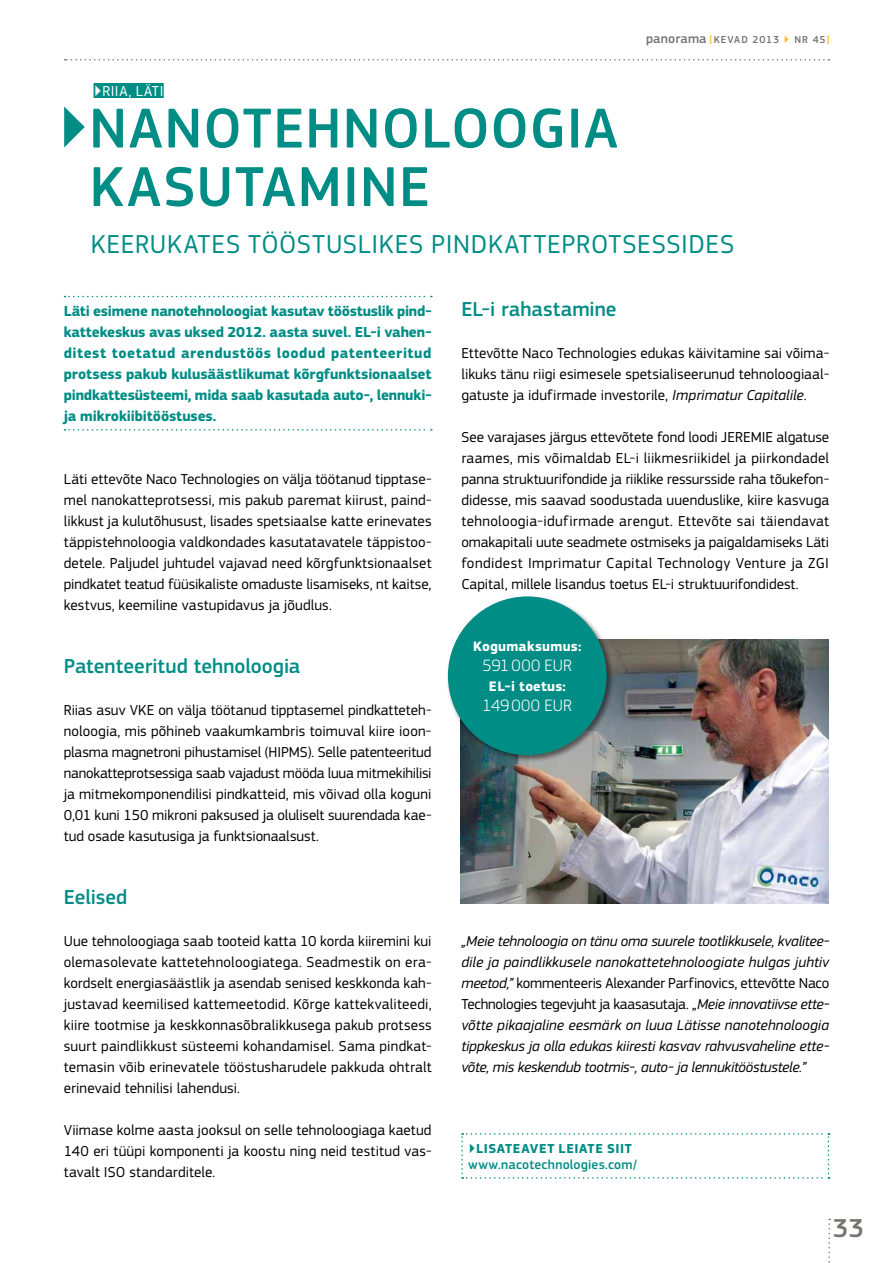
<style>
.page{position:relative;width:893px;height:1263px;background:#fff}
.page>*{position:absolute;margin:0;border:0;box-sizing:border-box;transform-origin:0 0}
.t1{font:500 58.5px/58.5px "PF Square Sans Pro";letter-spacing:.03em;color:#008d85}
.t2{font:27px "PF Square Sans Pro";color:#008d85}
.t3{font:500 27px "PF Square Sans Pro";color:#73766e}
.t4{font:500 21px "PF Square Sans Pro";color:#008d85}
.t5{font:300 17.1px "PF Square Sans Pro";letter-spacing:.015em;color:#fff}
.t6{font:15px/21px "PF Square Sans Pro";letter-spacing:.005em;color:#000;text-align:justify}
.t7{font:italic 15px/21px "PF Square Sans Pro";letter-spacing:-.015em;color:#000;text-align:justify}
.t8{font:700 15px/21px "PF Square Sans Pro";letter-spacing:-.01em;color:#008d85;text-align:justify}
.t9{font:15px "PF Square Sans Pro";color:#fff}
.t10{font:700 14.25px "PF Square Sans Pro";letter-spacing:.015em;color:#fff}
.t11{font:500 13.5px "PF Square Sans Pro";letter-spacing:.015em;color:#008d85}
.t12{font:700 13.5px "PF Square Sans Pro";color:#008d85}
.t13{font:500 10.5px "PF Square Sans Pro";letter-spacing:.075em;color:#73766e}
.s1{font-size:13.5px}
.s2{color:#fabc20}
.s3{font-style:italic}
.s4{font-style:normal}
</style>
<div class="page">
<img style="left:461px;top:639px;width:367px;height:265px">
<svg style="left:461px;top:1133px;width:368px;height:46px"></svg>
<div style="left:446px;top:595px;width:168px;height:168px;background:#000;opacity:.5"></div>
<div style="left:448px;top:596px;width:159px;height:159px;background:#008d85;border-radius:50%"></div>
<svg style="left:65px;top:296px;width:367px;height:1px"></svg>
<svg style="left:65px;top:429px;width:367px;height:2px"></svg>
<div style="left:94px;top:83px;width:70px;height:15px;background:#008d85"></div>
<svg style="left:828px;top:1219px;width:2px;height:44px"></svg>
<svg style="left:65px;top:59px;width:764px;height:2px"></svg>
<p class="t9" style="left:94px;top:82px;width:65px">▶Riia, Läti</p>
<p class="t13" style="left:646px;top:33px;width:185px"><span class="s1">panorama</span> <span class="s2">[</span>Kevad 2013 <span class="s2">▶</span> Nr 45<span class="s2">]</span></p>
<h1 class="t1" style="left:90px;top:100px;width:526px;text-indent:-34px">▶Nanotehnoloogia kasutamin e</h1>
<h2 class="t2" style="left:91px;top:228px;width:16px">keerukates</h2>
<h2 class="t2" style="left:248px;top:228px;width:16px">tööstuslikes</h2>
<h2 class="t2" style="left:431px;top:228px;width:16px">pindkatteprotsessides</h2>
<p class="t8" style="left:64px;top:301px;width:369px">Läti esimene nanotehnoloogiat kasutav tööstuslik pind&shy;kattekeskus avas uksed 2012. aasta suvel. EL-i vahen&shy;ditest toetatud arendustöös loodud patenteeritud protsess pakub kulusäästlikumat kõrgfunktsionaalset pindkattesüsteemi, mida saab kasutada auto-, lennuki&shy;ja mikrokiibitööstuses.</p>
<p class="t6" style="left:64px;top:468px;width:369px">Läti ettevõte Naco Technologies on välja töötanud tipptase&shy;mel nanokatteprotsessi, mis pakub paremat kiirust, paind&shy;likkust ja kulutõhusust, lisades spetsiaalse katte erinevates täppistehnoloogia valdkondades kasutatavatele täppistoo&shy;detele. Paljudel juhtudel vajavad need kõrgfunktsionaalset pindkatet teatud füüsikaliste omaduste lisamiseks, nt kaitse, kestvus, keemiline vastupidavus ja jõudlus.</p>
<h3 class="t4" style="left:64px;top:653px;width:238px">Patenteeritud tehnoloogia</h3>
<p class="t6" style="left:64px;top:699px;width:369px">Riias asuv VKE on välja töötanud tipptasemel pindkatteteh&shy;noloogia, mis põhineb vaakumkambris toimuval kiire ioon&shy;plasma magnetroni pihustamisel (HIPMS). Selle patenteeritud nanokatteprotsessiga saab vajadust mööda luua mitmekihilisi ja mitmekomponendilisi pindkatteid, mis võivad olla koguni 0,01 kuni 150 mikroni paksused ja oluliselt suurendada kae&shy;tud osade kasutusiga ja funktsionaalsust.</p>
<h3 class="t4" style="left:64px;top:884px;width:65px">Eelised</h3>
<p class="t6" style="left:64px;top:930px;width:369px">Uue tehnoloogiaga saab tooteid katta 10 korda kiiremini kui olemasolevate kattetehnoloogiatega. Seadmestik on era&shy;kordselt energiasäästlik ja asendab senised keskkonda kah&shy;justavad keemilised kattemeetodid. Kõrge kattekvaliteedi, kiire tootmise ja keskkonnasõbralikkusega pakub protsess suurt paindlikkust süsteemi kohandamisel. Sama pindkat&shy;temasin võib erinevatele tööstusharudele pakkuda ohtralt erinevaid tehnilisi lahendusi.</p>
<p class="t6" style="left:64px;top:1119px;width:369px">Viimase kolme aasta jooksul on selle tehnoloogiaga kaetud 140 eri tüüpi komponenti ja koostu ning neid testitud vas&shy;tavalt ISO standarditele.</p>
<h3 class="t4" style="left:461px;top:296px;width:157px">EL-i rahastamine</h3>
<p class="t6" style="left:461px;top:342px;width:369px">Ettevõtte Naco Technologies edukas käivitamine sai võima&shy;likuks tänu riigi esimesele spetsialiseerunud tehnoloogiaal&shy;gatuste ja idufirmade investorile, <span class="s3">Imprimatur Capitalile</span>.</p>
<p class="t6" style="left:461px;top:426px;width:369px">See varajases järgus ettevõtete fond loodi JEREMIE algatuse raames, mis võimaldab EL-i liikmesriikidel ja piirkondadel panna struktuurifondide ja riiklike ressursside raha tõukefon&shy;didesse, mis saavad soodustada uuenduslike, kiire kasvuga tehnoloogia-idufirmade arengut. Ettevõte sai täiendavat omakapitali uute seadmete ostmiseks ja paigaldamiseks Läti fondidest Imprimatur Capital Technology Venture ja ZGI Capital, millele lisandus toetus EL-i struktuurifondidest.</p>
<p class="t10" style="left:473px;top:638px;width:110px">Kogumaksumus:</p>
<p class="t5" style="left:482px;top:655px;width:91px">591000 EUR</p>
<p class="t10" style="left:489px;top:678px;width:79px">El-i toetus:</p>
<p class="t5" style="left:483px;top:695px;width:91px">149000 EUR</p>
<p class="t7" style="left:461px;top:930px;width:369px">„Meie tehnoloogia on tänu oma suurele tootlikkusele, kvalitee&shy;dile ja paindlikkusele nanokattetehnoloogiate hulgas juhtiv meetod,” <span class="s4">kommenteeris Alexander Parfinovics, ettevõtte Naco Technologies tegevjuht ja kaasasutaja. „</span>Meie innovatiivse ette&shy;võtte pikaajaline eesmärk on luua Lätisse nanotehnoloogia tippkeskus ja olla edukas kiiresti kasvav rahvusvaheline ette&shy;võte, mis keskendub tootmis-, auto- ja lennukitööstustele.”</p>
<p class="t12" style="left:468px;top:1140px;width:25px">▶Lisateavet</p>
<p class="t12" style="left:559px;top:1140px;width:9px">leiate</p>
<p class="t12" style="left:607px;top:1140px;width:8px">siit</p>
<p class="t11" style="left:468px;top:1156px;width:170px">www.nacotechnologies.com/</p>
<h2 class="t3" style="left:833px;top:1212px;width:32px">33</h2>
</div>
